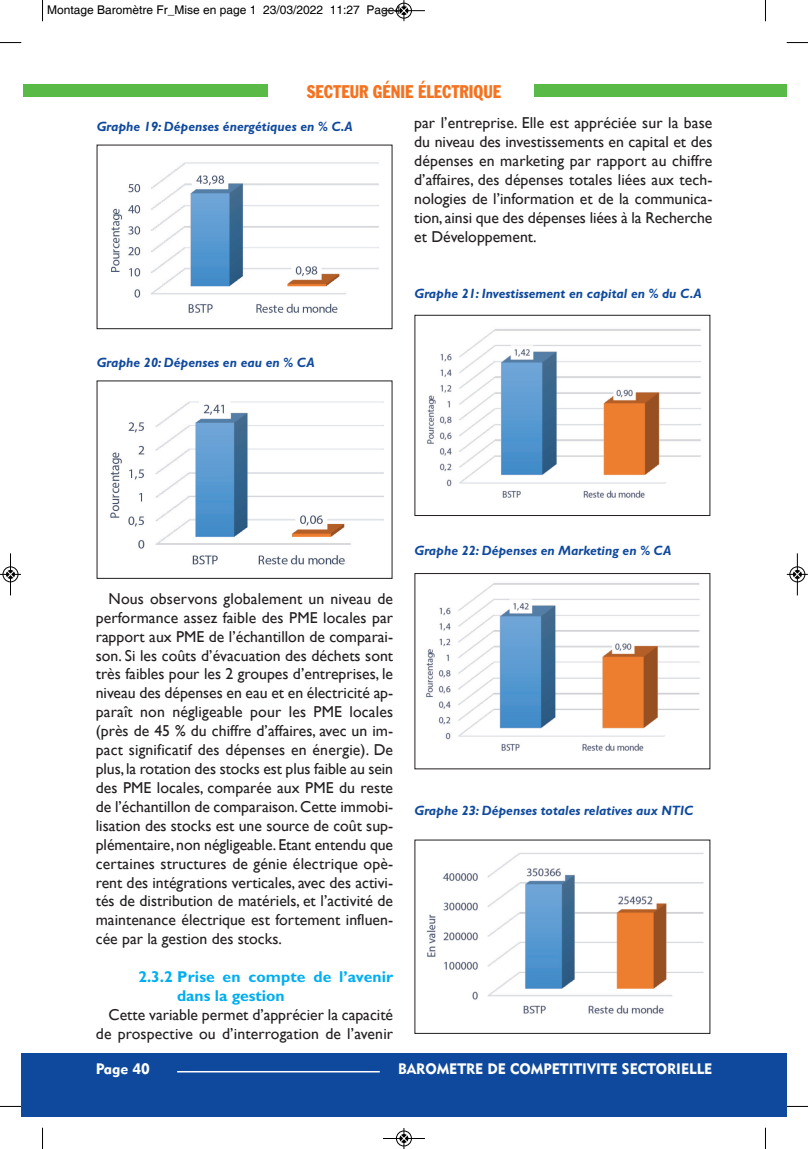
<style>
.page{position:relative;width:808px;height:1149px;background:#fff}
.page>*{position:absolute;margin:0;border:0;box-sizing:border-box;transform-origin:0 0}
.t1{font:condensed 18px "Franklin Gothic BT";color:#f47321;scale:.9 1}
.t2{font:15.75px/18.9px "Gill Sans";color:#231f20;text-align:justify}
.t3{font:700 15.75px/18.9px "Gill Sans";letter-spacing:.01em;color:#00aeef}
.t4{font:15px "Geometric 415 BT Black A";color:#fff;scale:.95 1}
.t5{font:15px "Geometric 415 BT Black A";color:#fff}
.t6{font:italic 700 13.5px "Gill Sans";color:#0f499d}
.t7{font:12px "Helvetica";color:#000}
</style>
<div class="page">
<div style="left:766px;top:1052px;width:21px;height:64px;background:#0f499d"></div>
<div style="left:766px;top:84px;width:21px;height:13px;background:#59ba47"></div>
<div style="left:23px;top:84px;width:244px;height:13px;background:#59ba47"></div>
<div style="left:534px;top:84px;width:231px;height:13px;background:#59ba47"></div>
<div style="left:22px;top:1052px;width:744px;height:64px;background:#0f499d"></div>
<hr style="left:177px;top:1070px;width:203px;height:2px;background:#fff">
<img style="left:111px;top:162px;width:268px;height:151px">
<div style="left:97px;top:145px;width:295px;height:184px;border:1px solid #231f20"></div>
<img style="left:110px;top:401px;width:274px;height:164px">
<img style="left:427px;top:329px;width:274px;height:169px">
<img style="left:426px;top:583px;width:274px;height:168px">
<div style="left:414px;top:573px;width:296px;height:196px;border:1px solid #231f20"></div>
<img style="left:426px;top:853px;width:278px;height:161px">
<svg style="left:42px;top:0;width:1px;height:21px"></svg>
<svg style="left:0;top:42px;width:21px;height:1px"></svg>
<svg style="left:765px;top:0;width:1px;height:21px"></svg>
<svg style="left:787px;top:42px;width:21px;height:1px"></svg>
<svg style="left:42px;top:1127px;width:1px;height:21px"></svg>
<svg style="left:0;top:1105px;width:21px;height:1px"></svg>
<svg style="left:765px;top:1127px;width:1px;height:21px"></svg>
<svg style="left:787px;top:1105px;width:21px;height:1px"></svg>
<div style="left:396px;top:3px;width:16px;height:16px;border:1px solid #fff;border-radius:50%"></div>
<hr style="left:383px;top:10px;width:42px;height:1px;background:#000">
<div style="left:396px;top:3px;width:16px;height:15px;border:1px solid #000;border-radius:50%"></div>
<svg style="left:400px;top:0;width:8px;height:21px"></svg>
<div style="left:396px;top:1130px;width:16px;height:16px;border:1px solid #fff;border-radius:50%"></div>
<hr style="left:383px;top:1137px;width:42px;height:1px;background:#000">
<div style="left:396px;top:1130px;width:16px;height:15px;border:1px solid #000;border-radius:50%"></div>
<svg style="left:400px;top:1128px;width:8px;height:20px"></svg>
<hr style="left:10px;top:553px;width:1px;height:42px;background:#000">
<div style="left:3px;top:566px;width:15px;height:16px;border:1px solid #000;border-radius:50%"></div>
<svg style="left:0;top:570px;width:21px;height:8px"></svg>
<div style="left:789px;top:566px;width:16px;height:16px;border:1px solid #fff;border-radius:50%"></div>
<hr style="left:797px;top:553px;width:1px;height:42px;background:#000">
<div style="left:790px;top:566px;width:15px;height:16px;border:1px solid #000;border-radius:50%"></div>
<svg style="left:787px;top:570px;width:21px;height:8px"></svg>
<p class="t7" style="left:47px;top:2px;width:362px">Montage Baromètre Fr_Mise en page 1 23/03/2022 11:27 Page40</p>
<p class="t1" style="left:307px;top:85px;width:217px">SECTEUR GÉNIE ÉLECTRIQUE</p>
<p class="t6" style="left:97px;top:121px;width:258px">Graphe 19: Dépenses énergétiques en % C.A</p>
<p class="t2" style="left:414px;top:113px;width:300px">par l’entreprise. Elle est appréciée sur la base du niveau des investissements en capital et des dépenses en marketing par rapport au chiffre d’affaires, des dépenses totales liées aux tech&shy;nologies de l’information et de la communica&shy;tion, ainsi que des dépenses liées à la Recherche et Développement.</p>
<p class="t6" style="left:97px;top:357px;width:219px">Graphe 20: Dépenses en eau en % CA</p>
<p class="t6" style="left:414px;top:288px;width:289px">Graphe 21: Investissement en capital en % du C.A</p>
<p class="t2" style="left:96px;top:588px;width:299px;text-indent:13px">Nous observons globalement un niveau de performance assez faible des PME locales par rapport aux PME de l’échantillon de comparai&shy;son. Si les coûts d’évacuation des déchets sont très faibles pour les 2 groupes d’entreprises, le niveau des dépenses en eau et en électricité ap&shy;paraît non négligeable pour les PME locales (près de 45 % du chiffre d’affaires, avec un im&shy;pact significatif des dépenses en énergie). De plus, la rotation des stocks est plus faible au sein des PME locales, comparée aux PME du reste de l’échantillon de comparaison.Cette immobi&shy;lisation des stocks est une source de coût sup&shy;plémentaire, non négligeable. Etant entendu que certaines structures de génie électrique opè&shy;rent des intégrations verticales, avec des activi&shy;tés de distribution de matériels, et l’activité de maintenance électrique est fortement influen&shy;cée par la gestion des stocks.</p>
<p class="t3" style="left:177px;top:968px;width:218px;text-indent:-39px">2.3.2 Prise en compte de l’avenir dans la gestion</p>
<p class="t2" style="left:96px;top:1004px;width:299px;text-align:right">Cette variable permet d’apprécier la capacité de prospective ou d’interrogation de l’avenir</p>
<p class="t6" style="left:414px;top:545px;width:258px">Graphe 22: Dépenses en Marketing en % CA</p>
<p class="t6" style="left:414px;top:805px;width:280px">Graphe 23: Dépenses totales relatives aux NTIC</p>
<p class="t5" style="left:96px;top:1062px;width:56px">Page 40</p>
<p class="t4" style="left:398px;top:1062px;width:332px">BAROMETRE DE COMPETITIVITE SECTORIELLE</p>
</div>
